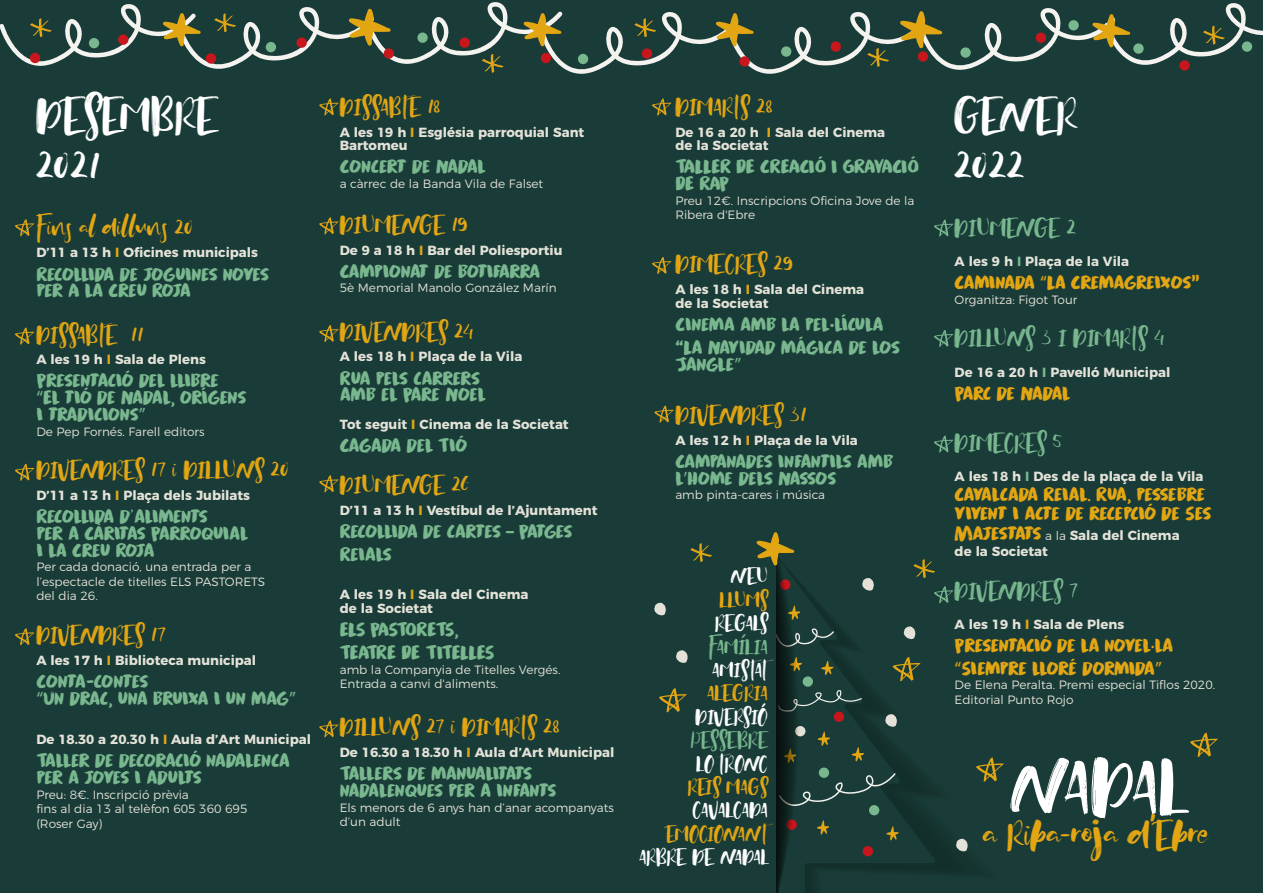
<style>
.page{position:relative;width:1263px;height:893px;background:#193c38}
.page>*{position:absolute;margin:0;border:0;box-sizing:border-box;transform-origin:0 0}
.t1{font:71.4px "Zeitgeist Regular Demo";letter-spacing:-.01em;color:#fff}
.t2{font:42.75px/51.2px "Zeitgeist Regular Demo";color:#fff}
.t3{font:34.5px "Zeitgeist Regular Demo";color:#e3a613}
.t4{font:22.95px "Zeitgeist Regular Demo";color:#79b78f}
.t5{font:22.8px "Zeitgeist Regular Demo";color:#e3a613}
.t6{font:22.8px "Zeitgeist Regular Demo";color:#79b78f}
.t7{font:19.5px "Zeitgeist Regular Demo";color:#fff}
.t8{font:19.5px "Zeitgeist Regular Demo";color:#e3a613}
.t9{font:19.5px "Zeitgeist Regular Demo";color:#79b78f}
.t10{font:19.2px/16.8px "Guilty Pleasure DEMO";letter-spacing:-.04em;color:#79b78f}
.t11{font:19.2px/19.5px "Guilty Pleasure DEMO";letter-spacing:-.04em;color:#e3a613}
.t12{font:19.2px/23.1px "Guilty Pleasure DEMO";letter-spacing:-.06em;color:#79b78f}
.t13{font:700 13.2px/13.5px "Montserrat";color:#e4e2d8}
.t14{font:300 12px/14.4px "Montserrat";color:#e4e2d8}
.s1{color:#e3a613}
.s2{font-family:"Myriad Pro"}
.s3{font-family:"Montserrat";font-weight:300}
.s4{font-family:"Montserrat";font-weight:700}
.s5{color:#79b78f}
.s6{font-family:"Guilty Pleasure DEMO";font-weight:400;font-size:19.2px;color:#e3a613}
.s7{font-weight:300;font-size:12px}
</style>
<div class="page">
<svg style="left:676px;top:650px;width:12px;height:13px"></svg>
<svg style="left:659px;top:688px;width:28px;height:25px"></svg>
<svg style="left:690px;top:543px;width:22px;height:19px"></svg>
<svg style="left:654px;top:603px;width:12px;height:12px"></svg>
<svg style="left:976px;top:757px;width:28px;height:25px"></svg>
<svg style="left:1190px;top:732px;width:28px;height:25px"></svg>
<svg style="left:0;top:2px;width:1263px;height:72px"></svg>
<svg style="left:15px;top:219px;width:19px;height:17px"></svg>
<svg style="left:15px;top:327px;width:19px;height:18px"></svg>
<svg style="left:15px;top:463px;width:19px;height:18px"></svg>
<svg style="left:15px;top:628px;width:19px;height:17px"></svg>
<svg style="left:319px;top:720px;width:20px;height:18px"></svg>
<svg style="left:319px;top:475px;width:20px;height:18px"></svg>
<svg style="left:319px;top:325px;width:20px;height:17px"></svg>
<svg style="left:319px;top:217px;width:20px;height:18px"></svg>
<svg style="left:319px;top:98px;width:20px;height:18px"></svg>
<svg style="left:652px;top:98px;width:20px;height:18px"></svg>
<svg style="left:652px;top:257px;width:20px;height:17px"></svg>
<svg style="left:934px;top:219px;width:19px;height:18px"></svg>
<svg style="left:934px;top:330px;width:19px;height:17px"></svg>
<svg style="left:934px;top:435px;width:19px;height:18px"></svg>
<svg style="left:756px;top:532px;width:212px;height:361px"></svg>
<svg style="left:654px;top:405px;width:20px;height:18px"></svg>
<h2 class="t2" style="left:36px;top:89px;width:183px">DESEMBRE<br>2021</h2>
<h3 class="t5" style="left:36px;top:213px;width:158px">Fins al dilluns 20</h3>
<p class="t13" style="left:36px;top:245px;width:223px">D’11 a 13 h <span class="s1">I</span> Oficines municipals</p>
<h3 class="t10" style="left:36px;top:266px;width:234px">Recollida de joguines noves per A la Creu Roja</h3>
<h3 class="t5" style="left:36px;top:320px;width:109px">DISSABTE 11</h3>
<p class="t13" style="left:36px;top:352px;width:171px">A les 19 h <span class="s1">I</span> Sala de Plens</p>
<h3 class="t10" style="left:36px;top:373px;width:212px">Presentació del llibre <span class="s2">“</span>El tió de Nadal, orígens i tradicions<span class="s2">”</span></h3>
<p class="t14" style="left:36px;top:423px;width:170px">De Pep Fornés. Farell editors</p>
<h3 class="t5" style="left:36px;top:456px;width:254px">DIVENDRES 17 i DILLUNS 20</h3>
<p class="t13" style="left:36px;top:488px;width:215px">D’11 a 13 h <span class="s1">I</span> Plaça dels Jubilats</p>
<h3 class="t10" style="left:36px;top:508px;width:213px">Recollida d<span class="s3">’</span>aliments<br>per a Càritas Parroquial i la Creu Roja</h3>
<p class="t14" style="left:36px;top:559px;width:230px">Per cada donació, una entrada per a l’espectacle de titelles ELS PASTORETS del dia 26.</p>
<h3 class="t5" style="left:36px;top:621px;width:131px">DIVENDRES 17</h3>
<p class="t13" style="left:36px;top:652px;width:221px">A les 17 h <span class="s1">I</span> Biblioteca municipal</p>
<h3 class="t10" style="left:36px;top:673px;width:261px">Conta-contes<br><span class="s2">“</span>Un drac, una bruixa i un mag<span class="s2">”</span></h3>
<p class="t13" style="left:36px;top:732px;width:276px">De 18.30 a 20.30 h <span class="s1">I</span> Aula d’Art Municipal</p>
<h3 class="t10" style="left:36px;top:753px;width:255px">Taller de decoració nadalenca per a joves i adults</h3>
<p class="t14" style="left:36px;top:786px;width:213px">Preu: 8€. Inscripció prèvia<br>fins al dia 13 al telèfon 605 360 695 (Roser Gay)</p>
<h3 class="t5" style="left:340px;top:93px;width:102px">DISSABTE 18</h3>
<p class="t13" style="left:340px;top:124px;width:246px">A les 19 h <span class="s1">I</span> Església parroquial Sant<br>Bartomeu</p>
<h3 class="t10" style="left:340px;top:159px;width:147px">Concert de Nadal</h3>
<p class="t14" style="left:340px;top:175px;width:205px">a càrrec de la Banda Vila de Falset</p>
<h3 class="t5" style="left:340px;top:211px;width:130px">DIUMENGE 19</h3>
<p class="t13" style="left:340px;top:242px;width:224px">De 9 a 18 h <span class="s1">I</span> Bar del Poliesportiu</p>
<h3 class="t10" style="left:340px;top:263px;width:202px">Campionat de botifarra</h3>
<p class="t14" style="left:340px;top:280px;width:218px">5è Memorial Manolo González Marín</p>
<h3 class="t5" style="left:340px;top:317px;width:136px">DIVENDRES 24</h3>
<p class="t13" style="left:340px;top:349px;width:184px">A les 18 h <span class="s1">I</span> Plaça de la Vila</p>
<h3 class="t10" style="left:340px;top:370px;width:148px">Rua pels carrers amb el Pare Noel</h3>
<p class="t13" style="left:340px;top:416px;width:230px">Tot seguit <span class="s1">I</span> Cinema de la Societat</p>
<h3 class="t10" style="left:340px;top:437px;width:129px">Cagada del Tió</h3>
<h3 class="t5" style="left:340px;top:471px;width:132px">DIUMENGE 26</h3>
<p class="t13" style="left:340px;top:503px;width:259px">D’11 a 13 h <span class="s1">I</span> Vestíbul de l’Ajuntament</p>
<h3 class="t10" style="left:340px;top:520px;width:234px;line-height:23.1px">Recollida de cartes <span class="s4">–</span> Patges<br>Reials</h3>
<p class="t13" style="left:340px;top:587px;width:190px">A les 19 h <span class="s1">I</span> Sala del Cinema de la Societat</p>
<h3 class="t12" style="left:340px;top:618px;width:156px">ELS PASTORETS,<br>TEATRE DE TITELLES</h3>
<p class="t14" style="left:340px;top:661px;width:222px">amb la Companyia de Titelles Vergés.<br>Entrada a canvi d'aliments.</p>
<h3 class="t5" style="left:340px;top:713px;width:221px">DILLUNS 27 i DIMARTS 28</h3>
<p class="t13" style="left:340px;top:745px;width:276px">De 16.30 a 18.30 h <span class="s1">I</span> Aula d’Art Municipal</p>
<h3 class="t10" style="left:340px;top:765px;width:218px">Tallers de manualitats nadalenques per a infants</h3>
<p class="t14" style="left:340px;top:799px;width:276px">Els menors de 6 anys han d’anar acompanyats d’un adult</p>
<h3 class="t5" style="left:675px;top:93px;width:99px">DIMARTS 28</h3>
<p class="t13" style="left:675px;top:124px;width:211px">De 16 a 20 h <span class="s1">I</span> Sala del Cinema de la Societat</p>
<h3 class="t10" style="left:675px;top:159px;width:245px">TALLER DE CREACIÓ I GRAVACIÓ<br>DE RAP</h3>
<p class="t14" style="left:675px;top:192px;width:241px">Preu 12€. Inscripcions Oficina Jove de la<br>Ribera d'Ebre</p>
<h3 class="t5" style="left:675px;top:250px;width:120px">DIMECRES 29</h3>
<p class="t13" style="left:675px;top:282px;width:190px">A les 18 h <span class="s1">I</span> Sala del Cinema de la Societat</p>
<h3 class="t10" style="left:675px;top:313px;width:227px;line-height:23.1px">Cinema amb la pel<span class="s4">·</span>lícula <span class="s4">“</span>La Navidad mágica de los</h3>
<h3 class="t10" style="left:675px;top:356px;width:68px">Jangle<span class="s2">”</span></h3>
<h3 class="t5" style="left:675px;top:401px;width:133px">DIVENDRES 31</h3>
<p class="t13" style="left:675px;top:432px;width:184px">A les 12 h <span class="s1">I</span> Plaça de la Vila</p>
<h3 class="t10" style="left:675px;top:453px;width:219px">Campanades infantils amb l<span class="s2">’</span>Home dels Nassos</h3>
<p class="t14" style="left:675px;top:486px;width:151px">amb pinta-cares i música</p>
<h3 class="t7" style="left:731px;top:564px;width:39px">NEU</h3>
<h3 class="t8" style="left:720px;top:588px;width:50px">LLUMS</h3>
<h3 class="t7" style="left:715px;top:611px;width:54px">REGALS</h3>
<h3 class="t9" style="left:709px;top:634px;width:61px">FAMÍLIA</h3>
<h3 class="t7" style="left:712px;top:658px;width:69px">AMISTAT</h3>
<h3 class="t8" style="left:708px;top:681px;width:62px">ALEGRIA</h3>
<h3 class="t7" style="left:695px;top:705px;width:74px">DIVERSIÓ</h3>
<h3 class="t9" style="left:691px;top:728px;width:78px">PESSEBRE</h3>
<h3 class="t7" style="left:697px;top:751px;width:73px">LO TRONC</h3>
<h3 class="t8" style="left:688px;top:775px;width:81px">REIS MAGS</h3>
<h3 class="t7" style="left:693px;top:798px;width:77px">CAVALCADA</h3>
<h3 class="t8" style="left:666px;top:822px;width:115px">EMOCIONANT</h3>
<h3 class="t7" style="left:639px;top:845px;width:130px">ARBRE DE NADAL</h3>
<h2 class="t2" style="left:955px;top:89px;width:125px">GENER<br>2022</h2>
<h3 class="t6" style="left:955px;top:213px;width:123px">DIUMENGE 2</h3>
<p class="t13" style="left:955px;top:253px;width:176px">A les 9 h <span class="s5">I</span> Plaça de la Vila</p>
<h3 class="t11" style="left:955px;top:273px;width:246px">Caminada <span class="s2">“</span>La Cremagreixos"</h3>
<p class="t14" style="left:955px;top:291px;width:124px">Organitza: Figot Tour</p>
<h3 class="t6" style="left:955px;top:324px;width:212px">DILLUNS 3 I DIMARTS 4</h3>
<p class="t13" style="left:955px;top:364px;width:217px">De 16 a 20 h <span class="s5">I</span> Pavelló Municipal</p>
<h3 class="t11" style="left:955px;top:384px;width:117px">Parc de Nadal</h3>
<h3 class="t4" style="left:955px;top:429px;width:109px">DIMECRES 5</h3>
<p class="t13" style="left:955px;top:469px;width:250px">A les 18 h <span class="s5">I</span> Des de la plaça de la Vila</p>
<h3 class="t11" style="left:955px;top:485px;width:258px">Cavalcada Reial. Rua, pessebre vivent i acte de recepció de Ses</h3>
<p class="t13" style="left:955px;top:526px;width:226px;line-height:15.9px"><span class="s6">Majestats</span> <span class="s7">a la</span> Sala del Cinema de la Societat</p>
<h3 class="t6" style="left:955px;top:576px;width:125px">DIVENDRES 7</h3>
<p class="t13" style="left:955px;top:616px;width:171px">A les 19 h <span class="s1">I</span> Sala de Plens</p>
<h3 class="t11" style="left:955px;top:634px;width:220px;line-height:23.1px">Presentació de la novel<span class="s2">·</span>la <span class="s2">“</span>Siempre lloré dormida<span class="s2">”</span></h3>
<p class="t14" style="left:955px;top:677px;width:262px">De Elena Peralta. Premi especial Tiflos 2020.<br>Editorial Punto Rojo</p>
<h1 class="t1" style="left:1010px;top:743px;width:176px">NADAL</h1>
<h3 class="t3" style="left:983px;top:814px;width:228px">a Riba-roja d’Ebre</h3>
</div>
